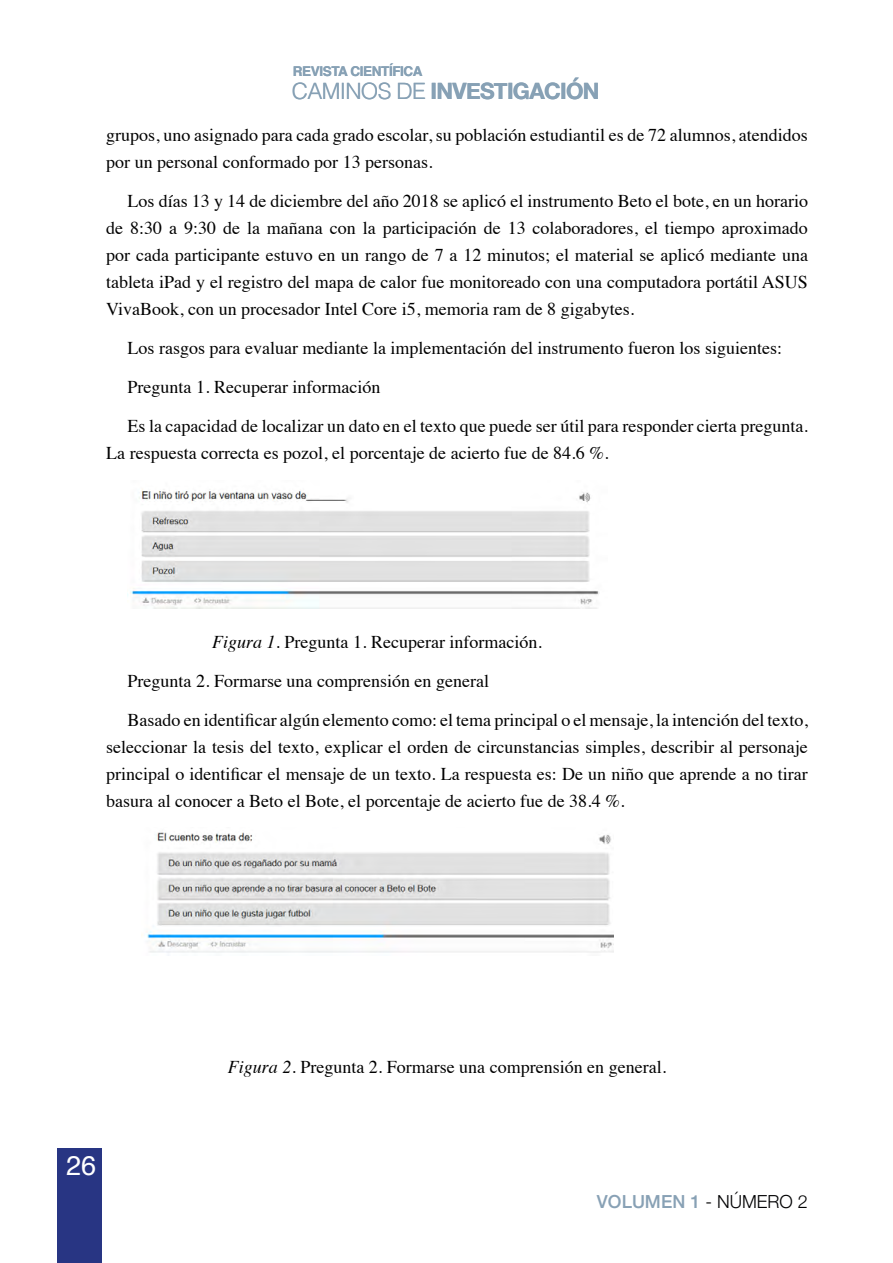
<style>
.page{position:relative;width:893px;height:1263px;background:#fff}
.page>*{position:absolute;margin:0;border:0;box-sizing:border-box;transform-origin:0 0}
.t1{font:27px "Helvetica";color:#fff}
.t2{font:700 22.5px "Helvetica Neue";letter-spacing:-.03em;color:#87a1b5}
.t3{font:18px/27px "Times";color:#000}
.t4{font:500 18px "Helvetica Neue";color:#88a1b5}
.t5{font:700 13.5px "Helvetica";letter-spacing:-.03em;color:#87a1b5}
.s1{font-family:"Helvetica";font-weight:300}
.s2{font-style:italic}
.s3{font-weight:300;color:#020203}
</style>
<div class="page">
<div style="left:57px;top:1148px;width:44px;height:115px;background:#283583"></div>
<img style="left:130px;top:489px;width:469px;height:120px">
<img style="left:141px;top:832px;width:473px;height:121px">
<p class="t5" style="left:293px;top:60px;width:131px">REVISTA CIENTÍFICA</p>
<p class="t2" style="left:292px;top:73px;width:309px"><span class="s1">CAMINOS DE</span> INVESTIGACIÓN</p>
<p class="t3" style="left:106px;top:120px;width:703px">grupos, uno asignado para cada grado escolar, su población estudiantil es de 72 alumnos, atendidos por un personal conformado por 13 personas.</p>
<p class="t3" style="left:106px;top:186px;width:703px;text-align:justify;text-indent:21px">Los días 13 y 14 de diciembre del año 2018 se aplicó el instrumento Beto el bote, en un horario de 8:30 a 9:30 de la mañana con la participación de 13 colaboradores, el tiempo aproximado por cada participante estuvo en un rango de 7 a 12 minutos; el material se aplicó mediante una tableta iPad y el registro del mapa de calor fue monitoreado con una computadora portátil ASUS VivaBook, con un procesador Intel Core i5, memoria ram de 8 gigabytes.</p>
<p class="t3" style="left:128px;top:327px;width:682px;line-height:39px">Los rasgos para evaluar mediante la implementación del instrumento fueron los siguientes:<br>Pregunta 1. Recuperar información<br>Es la capacidad de localizar un dato en el texto que puede ser útil para responder cierta pregunta.</p>
<p class="t3" style="left:106px;top:438px;width:504px">La respuesta correcta es pozol, el porcentaje de acierto fue de 84.6 %.</p>
<p class="t3" style="left:128px;top:621px;width:682px;line-height:39px;text-indent:84px"><span class="s2">Figura 1.</span> Pregunta 1. Recuperar información.<br>Pregunta 2. Formarse una comprensión en general<br>Basado en identificar algún elemento como: el tema principal o el mensaje, la intención del texto,</p>
<p class="t3" style="left:106px;top:732px;width:703px;text-align:justify">seleccionar la tesis del texto, explicar el orden de circunstancias simples, describir al personaje principal o identificar el mensaje de un texto. La respuesta es: De un niño que aprende a no tirar basura al conocer a Beto el Bote, el porcentaje de acierto fue de 38.4 %.</p>
<h1 class="t1" style="left:66px;top:1144px;width:32px">26</h1>
<p class="t3" style="left:228px;top:1052px;width:440px"><span class="s2">Figura 2.</span> Pregunta 2. Formarse una comprensión en general.</p>
<p class="t4" style="left:597px;top:1187px;width:212px">VOLUMEN 1 <span class="s3">- NÚMERO 2</span></p>
</div>
